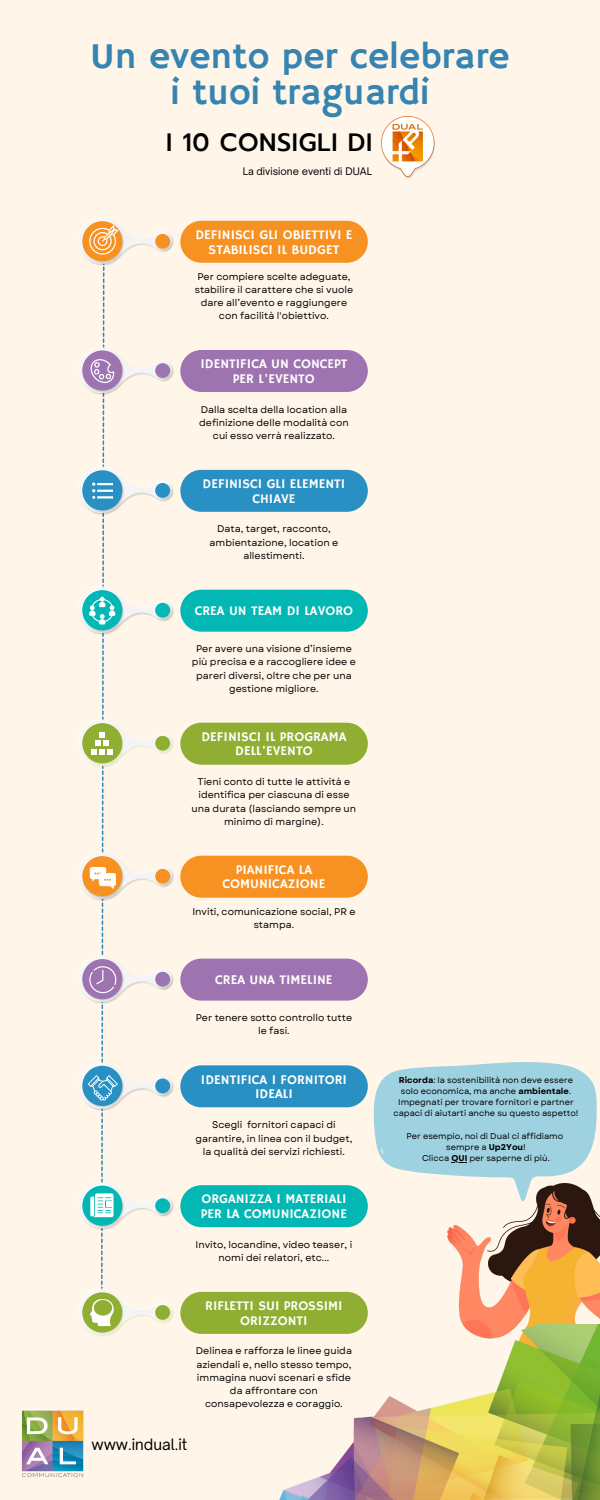
<style>
.page{position:relative;width:600px;height:1500px;background:#fff6e9}
.page>*{position:absolute;margin:0;border:0;box-sizing:border-box;transform-origin:0 0}
.t1{font:37px "Hammersmith One";color:#3584b2}
.t2{font:500 25px "Prompt";letter-spacing:.025em;color:#000}
.t3{font:15px "Open Sauce One";color:#000}
.t4{font:13.3px/14.5px "Hammersmith One";color:#fff;text-align:center}
.t5{font:10px "Open Sauce One";color:#000}
.t6{font:9.7px/13.1px "Garet";color:#000;text-align:center}
.t7{font:8.4px/11.2px "Garet";color:#000;text-align:center}
.s1{font-weight:700}
</style>
<div class="page">
<div style="left:180px;top:350px;width:188px;height:42px;background:#9e74b0;border-radius:21px"></div>
<div style="left:180px;top:470px;width:188px;height:42px;background:#2990c4;border-radius:21px"></div>
<div style="left:180px;top:590px;width:188px;height:42px;background:#02b7b4;border-radius:21px"></div>
<div style="left:180px;top:723px;width:188px;height:42px;background:#90af32;border-radius:21px"></div>
<div style="left:180px;top:221px;width:188px;height:42px;background:#f79122;border-radius:21px"></div>
<div style="left:180px;top:856px;width:188px;height:42px;background:#f79122;border-radius:21px"></div>
<div style="left:180px;top:959px;width:188px;height:42px;background:#9e74b0;border-radius:21px"></div>
<div style="left:180px;top:1065px;width:188px;height:42px;background:#2990c4;border-radius:21px"></div>
<div style="left:180px;top:1185px;width:188px;height:42px;background:#02b7b4;border-radius:21px"></div>
<div style="left:180px;top:1292px;width:188px;height:42px;background:#90af32;border-radius:21px"></div>
<svg style="left:79px;top:219px;width:93px;height:1116px"></svg>
<img style="left:447px;top:1201px;width:153px;height:123px">
<img style="left:269px;top:1324px;width:331px;height:176px">
<img style="left:21px;top:1410px;width:63px;height:67px">
<svg style="left:374px;top:1062px;width:223px;height:139px"></svg>
<img style="left:381px;top:117px;width:53px;height:61px">
<p class="t1" style="left:90px;top:34px;width:421px">Un evento per celebrare</p>
<p class="t1" style="left:171px;top:71px;width:260px">i tuoi traguardi</p>
<p class="t2" style="left:166px;top:124px;width:208px">I 10 CONSIGLI DI</p>
<p class="t5" style="left:243px;top:165px;width:131px">La divisione eventi di DUAL</p>
<p class="t4" style="left:195px;top:228px;width:159px">DEFINISCI GLI OBIETTIVI E<br>STABILISCI IL BUDGET</p>
<p class="t6" style="left:195px;top:270px;width:160px">Per compiere scelte adeguate, stabilire il carattere che si vuole dare all’evento e raggiungere con facilità l'obiettivo.</p>
<p class="t4" style="left:200px;top:357px;width:149px">IDENTIFICA UN CONCEPT<br>PER L'EVENTO</p>
<p class="t6" style="left:199px;top:403px;width:151px">Dalla scelta della location alla definizione delle modalità con cui esso verrà realizzato.</p>
<p class="t4" style="left:203px;top:477px;width:144px">DEFINISCI GLI ELEMENTI<br>CHIAVE</p>
<p class="t6" style="left:210px;top:523px;width:130px">Data, target, racconto, ambientazione, location e allestimenti.</p>
<p class="t4" style="left:195px;top:604px;width:160px">CREA UN TEAM DI LAVORO</p>
<p class="t6" style="left:192px;top:642px;width:165px">Per avere una visione d’insieme più precisa e a raccogliere idee e pareri diversi, oltre che per una gestione migliore.</p>
<p class="t4" style="left:201px;top:730px;width:147px">DEFINISCI IL PROGRAMA<br>DELL'EVENTO</p>
<p class="t6" style="left:192px;top:775px;width:166px">Tieni conto di tutte le attività e identifica per ciascuna di esse una durata (lasciando sempre un minimo di margine).</p>
<p class="t4" style="left:223px;top:863px;width:104px">PIANIFICA LA<br>COMUNICAZIONE</p>
<p class="t6" style="left:192px;top:905px;width:165px">Inviti, comunicazione social, PR e stampa.</p>
<p class="t4" style="left:215px;top:973px;width:119px">CREA UNA TIMELINE</p>
<p class="t6" style="left:196px;top:1011px;width:158px">Per tenere sotto controllo tutte le fasi.</p>
<p class="t4" style="left:201px;top:1073px;width:148px">IDENTIFICA I FORNITORI<br>IDEALI</p>
<p class="t6" style="left:196px;top:1118px;width:158px;line-height:13.5px">Scegli fornitori capaci di garantire, in linea con il budget, la qualità dei servizi richiesti.</p>
<p class="t4" style="left:201px;top:1193px;width:148px;text-align:left">ORGANIZZA I MATERIALI<br>PER LA COMUNICAZIONE</p>
<p class="t6" style="left:196px;top:1238px;width:158px">Invito, locandine, video teaser, i nomi dei relatori, etc...</p>
<p class="t4" style="left:205px;top:1299px;width:139px">RIFLETTI SUI PROSSIMI<br>ORIZZONTI</p>
<p class="t6" style="left:196px;top:1345px;width:158px">Delinea e rafforza le linee guida aziendali e, nello stesso tempo, immagina nuovi scenari e sfide da affrontare con consapevolezza e coraggio.</p>
<p class="t3" style="left:91px;top:1435px;width:97px">www.indual.it</p>
<p class="t7" style="left:393px;top:1074px;width:187px"><span class="s1">Ricorda</span>: la sostenibilità non deve essere solo economica, ma anche <span class="s1">ambientale</span>.<br>Impegnati per trovare fornitori e partner capaci di aiutarti anche su questo aspetto!</p>
<p class="t7" style="left:407px;top:1130px;width:158px">Per esempio, noi di Dual ci affidiamo</p>
<p class="t7" style="left:446px;top:1142px;width:81px">sempre a <span class="s1">Up2You</span>!</p>
<p class="t7" style="left:422px;top:1153px;width:129px">Clicca <span class="s1">QUI</span> per saperne di più.</p>
</div>
